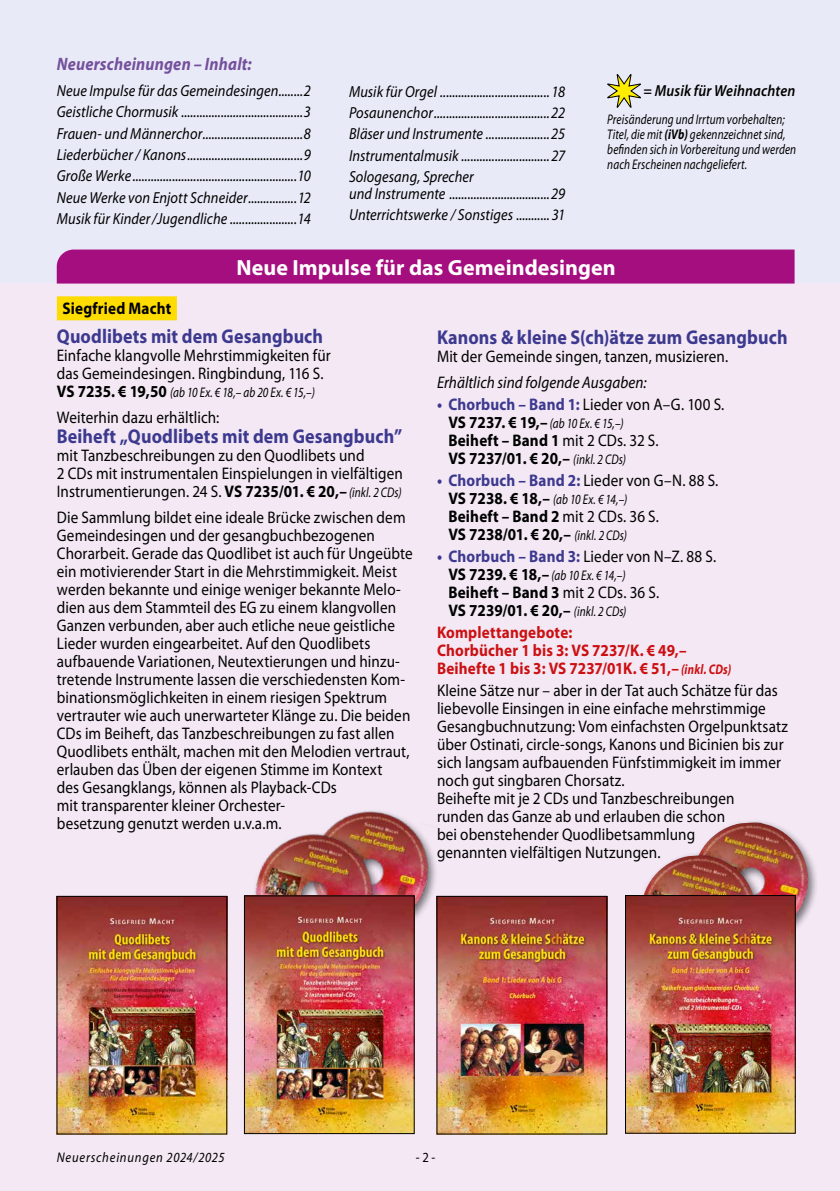
<style>
.page{position:relative;width:840px;height:1191px;background:#fff}
.page>*{position:absolute;margin:0;border:0;box-sizing:border-box;transform-origin:0 0}
.t1{font:700 22px "Myriad Pro";letter-spacing:.005em;color:#fff}
.t2{font:700 20px "Myriad Pro";letter-spacing:.005em;color:#3c398f;scale:.9 1}
.t3{font:italic 700 18px "Myriad Pro";letter-spacing:.01em;color:#75509c;scale:.9 1}
.t4{font:16.8px/18px "Myriad Pro";letter-spacing:.01em;color:#000;scale:.9 1}
.t5{font:700 16.8px/18px "Myriad Pro";letter-spacing:.01em;color:#000;scale:.9 1}
.t6{font:700 16.8px/18px "Myriad Pro";letter-spacing:.01em;color:#cc1012;scale:.9 1}
.t7{font:italic 16.8px "Myriad Pro";letter-spacing:.005em;color:#000;scale:.9 1}
.t8{font:italic 16px/21.4px "Myriad Pro";letter-spacing:.005em;color:#000;text-align:justify;scale:.9 1}
.t9{font:italic 600 16px "Myriad Pro";letter-spacing:.01em;color:#000;scale:.9 1}
.t10{font:italic 14px/15px "Myriad Pro";letter-spacing:.01em;color:#000;scale:.8 1}
.t11{font:italic 14px "Myriad Pro";letter-spacing:.06em;color:#000;scale:.9 1}
.t12{font:14px "Myriad Pro";color:#000;scale:.9 1}
.s1{font-weight:700}
.s2{font-weight:700;font-style:normal;font-size:16.8px}
.s3{font-style:italic;font-size:14px}
.s4{font-weight:700;color:#3c398f}
.s5{font-weight:400}
.s6{font-weight:400;font-style:italic;font-size:14px}
</style>
<div class="page">
<div style="left:0;top:0;width:839px;height:1191px;background:#e8ebf7"></div>
<div style="left:0;top:283px;width:839px;height:908px;background:#f3e8f4"></div>
<svg style="left:607px;top:74px;width:34px;height:34px"></svg>
<div style="left:57px;top:249px;width:737px;height:34px;background:#a50e7f"></div>
<div style="left:57px;top:296px;width:120px;height:24px;background:#ffdc00"></div>
<img style="left:59px;top:898px;width:166px;height:234px">
<div style="left:57px;top:896px;width:170px;height:238px;border:1px solid #000"></div>
<img style="left:438px;top:898px;width:166px;height:234px">
<img style="left:701px;top:822px;width:114px;height:116px">
<div style="left:636px;top:851px;width:130px;height:129px;background:#000;opacity:.51"></div>
<img style="left:636px;top:855px;width:127px;height:40px">
<img style="left:627px;top:897px;width:166px;height:234px">
<div style="left:625px;top:895px;width:170px;height:238px;border:1px solid #000"></div>
<img style="left:342px;top:811px;width:103px;height:135px">
<img style="left:243px;top:819px;width:146px;height:149px">
<img style="left:246px;top:897px;width:166px;height:234px">
<div style="left:244px;top:895px;width:170px;height:238px;border:1px solid #000"></div>
<p class="t3" style="left:57px;top:52px;width:218px">Neuerscheinungen – Inhalt:</p>
<p class="t8" style="left:57px;top:80px;width:284px">Neue Impulse für das Gemeindesingen........2<br>Geistliche Chormusik ........................................3<br>Frauen- und Männerchor.................................8<br>Liederbücher / Kanons......................................9<br>Große Werke......................................................10<br>Neue Werke von Enjott Schneider................12<br>Musik für Kinder / Jugendliche ......................14</p>
<p class="t8" style="left:349px;top:80px;width:242px">Musik für Orgel .................................... 18<br>Posaunenchor......................................22<br>Bläser und Instrumente .....................25<br>Instrumentalmusik .............................27<br>Sologesang, Sprecher</p>
<p class="t8" style="left:349px;top:183px;width:242px">und Instrumente .................................29<br>Unterrichtswerke / Sonstiges ........... 31</p>
<p class="t9" style="left:643px;top:81px;width:170px">= Musik für Weihnachten</p>
<p class="t10" style="left:607px;top:111px;width:237px">Preisänderung und Irrtum vorbehalten; Titel, die mit <span class="s1">(iVb)</span> gekennzeichnet sind, befinden sich in Vorbereitung und werden nach Erscheinen nachgeliefert.</p>
<h1 class="t1" style="left:236px;top:253px;width:380px">Neue Impulse für das Gemeindesingen</h1>
<p class="t5" style="left:63px;top:299px;width:122px">Siegfried Macht</p>
<p class="t2" style="left:57px;top:323px;width:297px">Quodlibets mit dem Gesangbuch</p>
<p class="t4" style="left:57px;top:346px;width:306px">Einfache klangvolle Mehrstimmigkeiten für das Gemeindesingen. Ringbindung, 116 S.</p>
<p class="t10" style="left:57px;top:385px;width:324px"><span class="s2">VS 7235. € 19,50</span> (ab 10 Ex. € 18,– ab 20 Ex. € 15,–)</p>
<p class="t4" style="left:57px;top:408px;width:182px">Weiterhin dazu erhältlich:</p>
<p class="t2" style="left:57px;top:423px;width:385px">Beiheft „Quodlibets mit dem Gesangbuch”</p>
<p class="t4" style="left:57px;top:446px;width:386px">mit Tanzbeschreibungen zu den Quodlibets und<br>2 CDs mit instrumentalen Einspielungen in vielfältigen<br>Instrumentierungen. 24 S. <span class="s1">VS 7235/01. € 20,–</span> <span class="s3">(inkl. 2 CDs)</span></p>
<p class="t4" style="left:57px;top:508px;width:397px">Die Sammlung bildet eine ideale Brücke zwischen dem Gemeindesingen und der gesangbuchbezogenen Chorarbeit. Gerade das Quodlibet ist auch für Ungeübte ein motivierender Start in die Mehrstimmigkeit. Meist werden bekannte und einige weniger bekannte Melo&shy;dien aus dem Stammteil des EG zu einem klangvollen Ganzen verbunden, aber auch etliche neue geistliche Lieder wurden eingearbeitet. Auf den Quodlibets aufbauende Variationen, Neutextierungen und hinzu&shy;tretende Instrumente lassen die verschiedensten Kom&shy;binationsmöglichkeiten in einem riesigen Spektrum vertrauter wie auch unerwarteter Klänge zu. Die beiden CDs im Beiheft, das Tanzbeschreibungen zu fast allen Quodlibets enthält, machen mit den Melodien vertraut, erlauben das Üben der eigenen Stimme im Kontext<br>des Gesangklangs, können als Playback-CDs<br>mit transparenter kleiner Orchester-<br>besetzung genutzt werden u.v.a.m.</p>
<p class="t2" style="left:437px;top:324px;width:391px">Kanons &amp; kleine S(ch)ätze zum Gesangbuch</p>
<p class="t4" style="left:437px;top:347px;width:325px">Mit der Gemeinde singen, tanzen, musizieren.</p>
<p class="t7" style="left:437px;top:372px;width:234px">Erhältlich sind folgende Ausgaben:</p>
<p class="t4" style="left:437px;top:395px;width:321px"><span class="s4">• Chorbuch – Band 1:</span> Lieder von A–G. 100 S.</p>
<p class="t10" style="left:448px;top:415px;width:221px"><span class="s2">VS 7237. € 19,–</span> (ab 10 Ex. € 15,–)</p>
<p class="t5" style="left:448px;top:431px;width:235px">Beiheft – Band 1 <span class="s5">mit 2 CDs. 32 S.<br></span>VS 7237/01. € 20,– <span class="s6">(inkl. 2 CDs)</span></p>
<p class="t4" style="left:437px;top:471px;width:314px"><span class="s4">• Chorbuch – Band 2:</span> Lieder von G–N. 88 S.</p>
<p class="t10" style="left:448px;top:491px;width:225px"><span class="s2">VS 7238. € 18,–</span> (ab 10 Ex. € 14,–)</p>
<p class="t5" style="left:448px;top:507px;width:235px">Beiheft – Band 2 <span class="s5">mit 2 CDs. 36 S.<br></span>VS 7238/01. € 20,– <span class="s6">(inkl. 2 CDs)</span></p>
<p class="t4" style="left:437px;top:547px;width:311px"><span class="s4">• Chorbuch – Band 3:</span> Lieder von N–Z. 88 S.</p>
<p class="t10" style="left:448px;top:567px;width:223px"><span class="s2">VS 7239. € 18,–</span> (ab 10 Ex. € 14,–)</p>
<p class="t5" style="left:448px;top:583px;width:235px">Beiheft – Band 3 <span class="s5">mit 2 CDs. 36 S.<br></span>VS 7239/01. € 20,– <span class="s6">(inkl. 2 CDs)</span></p>
<p class="t6" style="left:437px;top:623px;width:328px">Komplettangebote:<br>Chorbücher 1 bis 3: VS 7237/K. € 49,–<br>Beihefte 1 bis 3: VS 7237/01K. € 51,– <span class="s3">(inkl. CDs)</span></p>
<p class="t4" style="left:437px;top:681px;width:391px">Kleine Sätze nur – aber in der Tat auch Schätze für das liebevolle Einsingen in eine einfache mehrstimmige Gesangbuchnutzung: Vom einfachsten Orgelpunktsatz über Ostinati, circle-songs, Kanons und Bicinien bis zur sich langsam aufbauenden Fünfstimmigkeit im immer noch gut singbaren Chorsatz.<br>Beihefte mit je 2 CDs und Tanzbeschreibungen<br>runden das Ganze ab und erlauben die schon<br>bei obenstehender Quodlibetsammlung<br>genannten vielfältigen Nutzungen.</p>
<p class="t11" style="left:57px;top:1148px;width:188px">Neuerscheinungen 2024/2025</p>
<p class="t12" style="left:415px;top:1148px;width:23px">- 2 -</p>
</div>
